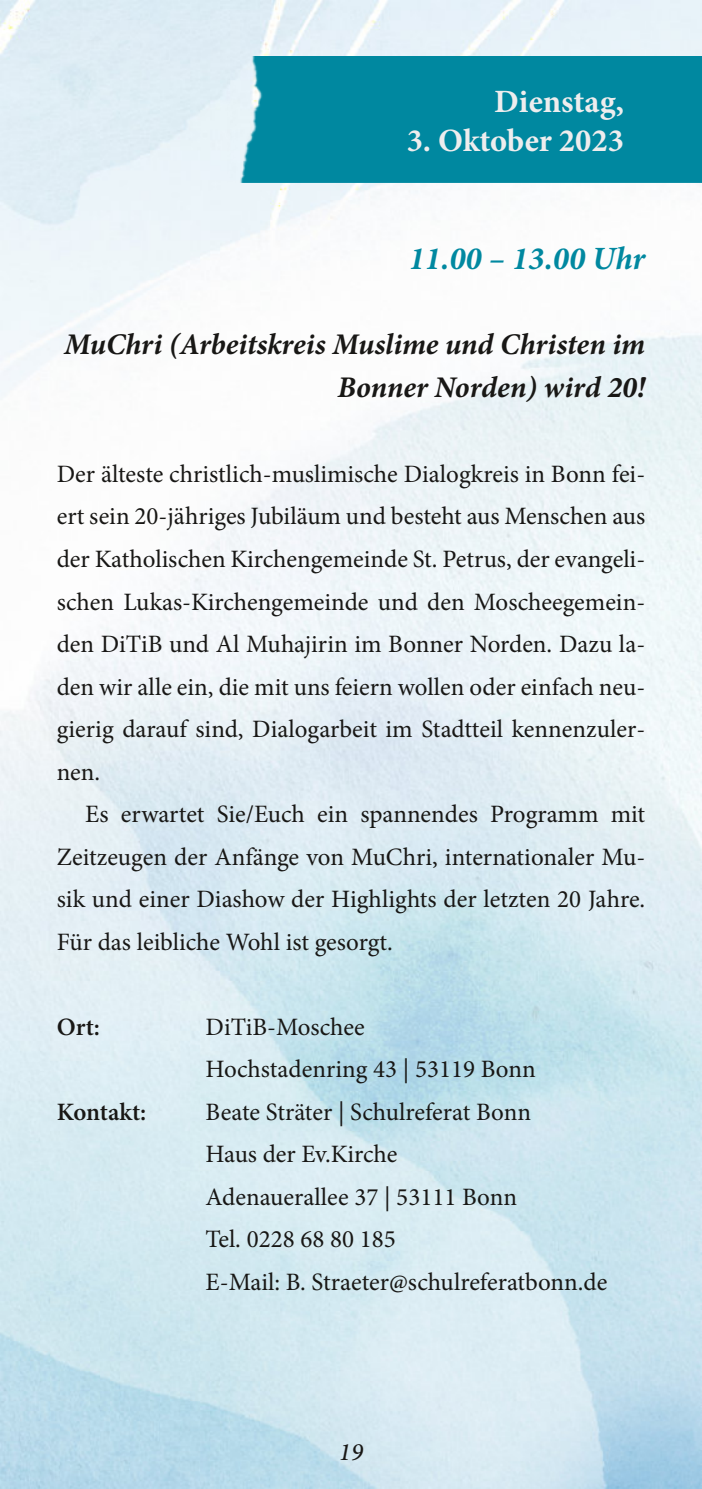
<style>
.page{position:relative;width:702px;height:1489px;background:#fff}
.page>*{position:absolute;margin:0;border:0;box-sizing:border-box;transform-origin:0 0}
.t1{font:700 32.5px "Minion Pro";color:#eeedee}
.t2{font:italic 700 32.5px "Minion Pro";color:#0088a0}
.t3{font:italic 700 30px/42.5px "Minion Pro";letter-spacing:-.005em;color:#181715;text-align:right}
.t4{font:25px/42.5px "Minion Pro";color:#181715;text-align:justify}
.t5{font:600 25px "Minion Pro";letter-spacing:-.005em;color:#181715}
.t6{font:italic 500 25px "Minion Pro";color:#181715}
</style>
<div class="page">
<img style="left:0;top:0;width:702px;height:1488px">
<div style="left:227px;top:57px;width:475px;height:126px;background:#0088a0"></div>
<h1 class="t1" style="left:494px;top:88px;width:131px">Dienstag,</h1>
<h1 class="t1" style="left:406px;top:127px;width:219px">3. Oktober 2023</h1>
<h1 class="t2" style="left:408px;top:246px;width:238px">11.00 – 13.00 Uhr</h1>
<p class="t3" style="left:64px;top:326px;width:582px">MuChri (Arbeitskreis Muslime und Christen im<br>Bonner Norden) wird 20!</p>
<p class="t4" style="left:57px;top:455px;width:590px">Der älteste christlich-muslimische Dialogkreis in Bonn fei&shy;ert sein 20-jähriges Jubiläum und besteht aus Menschen aus der Katholischen Kirchengemeinde St. Petrus, der evangeli&shy;schen Lukas-Kirchengemeinde und den Moscheegemein&shy;den DiTiB und Al Muhajirin im Bonner Norden. Dazu la&shy;den wir alle ein, die mit uns feiern wollen oder einfach neu&shy;gierig darauf sind, Dialogarbeit im Stadtteil kennenzuler&shy;nen.</p>
<p class="t4" style="left:57px;top:795px;width:590px;text-indent:28px">Es erwartet Sie/Euch ein spannendes Programm mit Zeitzeugen der Anfänge von MuChri, internationaler Mu&shy;sik und einer Diashow der Highlights der letzten 20 Jahre.<br>Für das leibliche Wohl ist gesorgt.</p>
<p class="t5" style="left:57px;top:1016px;width:45px">Ort:</p>
<p class="t4" style="left:206px;top:1007px;width:331px">DiTiB-Moschee<br>Hochstadenring 43 | 53119 Bonn</p>
<p class="t5" style="left:57px;top:1101px;width:91px">Kontakt:</p>
<p class="t4" style="left:206px;top:1092px;width:403px;text-align:left">Beate Sträter | Schulreferat Bonn<br>Haus der Ev.Kirche<br>Adenauerallee 37 | 53111 Bonn<br>Tel. 0228 68 80 185<br>E-Mail: B. Straeter@schulreferatbonn.de</p>
<p class="t6" style="left:339px;top:1441px;width:26px">19</p>
</div>
